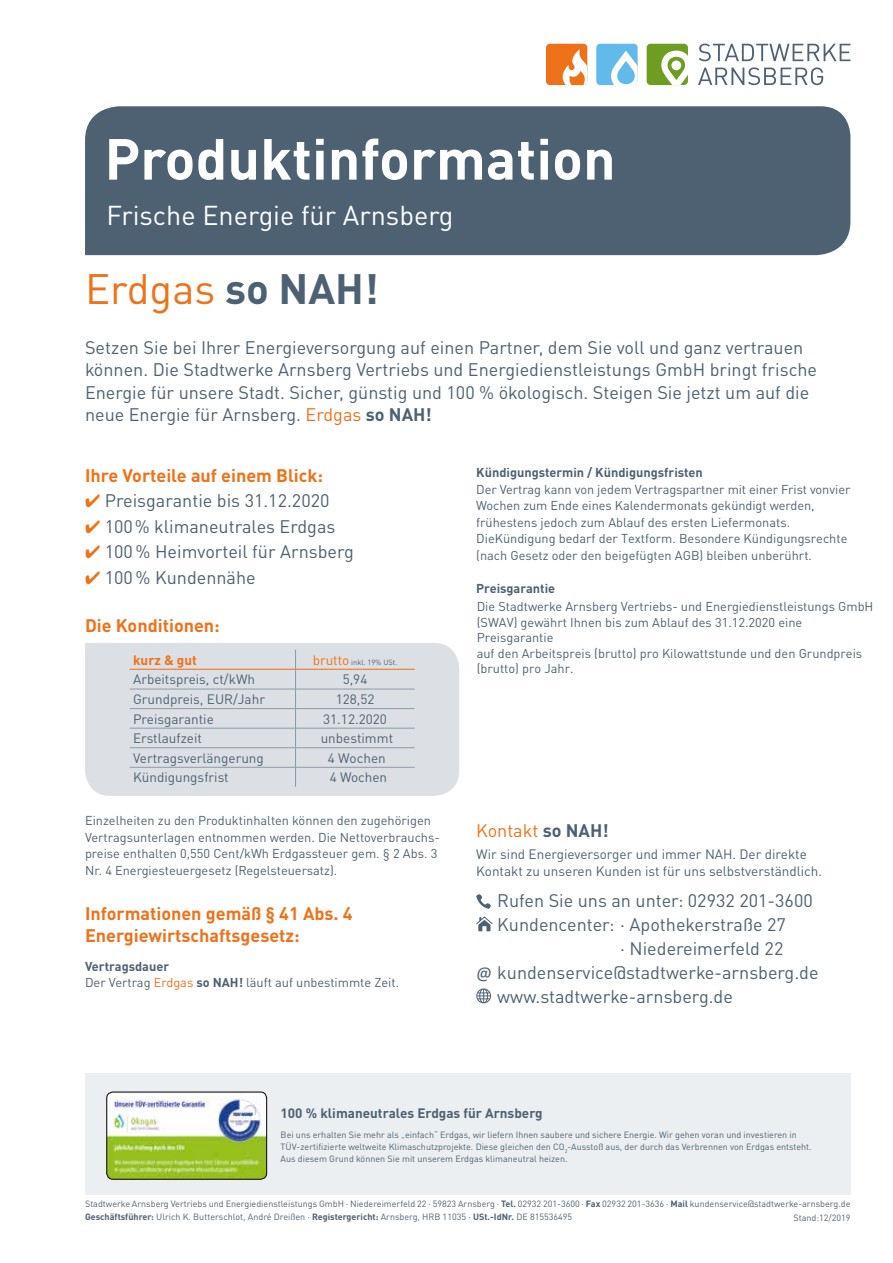
<style>
.page{position:relative;width:893px;height:1263px;background:#fff}
.page>*{position:absolute;margin:0;border:0;box-sizing:border-box;transform-origin:0 0}
.t1{font:700 57px "DINOT";color:#fff}
.t2{font:42px "DINOT";color:#ee7219}
.t3{font:27px "DINOT";color:#fff}
.t4{font:18px/22.5px "DINOT";color:#4d6172}
.t5{font:700 18px "DINOT";color:#ee7219}
.t6{font:18px "DINOT";color:#ee7219}
.t7{font:13.5px/19.5px "DINOT";color:#4d6172}
.t8{font:700 13.5px "DINOT";color:#4d6172}
.t9{font:700 13.5px "DINOT";color:#ee7219}
.t10{font:12.75px "DINOT";color:#4d6172}
.t11{font:700 12.75px "DINOT";color:#4d6172}
.t12{font:9px/12px "DINOT";color:#4d6172}
.t13{font:7.5px "DINOT";color:#4d6172}
.s1{font-weight:700;color:#4d6172}
.s2{color:#ee7219}
.s3{font-weight:700}
.s4{font-size:13.5px;color:#ee7219}
.s5{font-family:"Calibri"}
</style>
<div class="page">
<div style="left:85px;top:106px;width:765px;height:149px;background:#4d6172"></div>
<svg style="left:476px;top:894px;width:15px;height:15px"></svg>
<svg style="left:476px;top:916px;width:17px;height:15px"></svg>
<svg style="left:476px;top:988px;width:15px;height:15px"></svg>
<div style="left:647px;top:44px;width:41px;height:41px;background:#6f9d21;border-radius:4px"></div>
<svg style="left:661px;top:51px;width:27px;height:34px"></svg>
<div style="left:671px;top:60px;width:10px;height:10px;background:#fff;border-radius:50%"></div>
<svg style="left:699px;top:44px;width:151px;height:17px"></svg>
<svg style="left:698px;top:67px;width:125px;height:18px"></svg>
<div style="left:596px;top:44px;width:42px;height:41px;background:#62baea;border-radius:4px"></div>
<svg style="left:611px;top:51px;width:27px;height:34px"></svg>
<div style="left:546px;top:44px;width:41px;height:41px;background:#ee7219;border-radius:4px"></div>
<svg style="left:562px;top:49px;width:25px;height:36px"></svg>
<div style="left:85px;top:643px;width:374px;height:153px;background:#dce0e5"></div>
<hr style="left:130px;top:689px;width:165px;height:1px;background:#8a9ba7">
<hr style="left:296px;top:689px;width:119px;height:1px;background:#8a9ba7">
<hr style="left:130px;top:708px;width:165px;height:1px;background:#8a9ba7">
<hr style="left:296px;top:708px;width:119px;height:1px;background:#8a9ba7">
<hr style="left:130px;top:728px;width:165px;height:1px;background:#8a9ba7">
<hr style="left:296px;top:728px;width:119px;height:1px;background:#8a9ba7">
<hr style="left:130px;top:747px;width:165px;height:1px;background:#8a9ba7">
<hr style="left:296px;top:747px;width:119px;height:1px;background:#8a9ba7">
<hr style="left:130px;top:767px;width:165px;height:1px;background:#8a9ba7">
<hr style="left:296px;top:767px;width:119px;height:1px;background:#8a9ba7">
<hr style="left:130px;top:669px;width:165px;height:1px;background:#ee7219">
<hr style="left:296px;top:669px;width:119px;height:1px;background:#ee7219">
<svg style="left:295px;top:650px;width:1px;height:137px"></svg>
<div style="left:85px;top:1074px;width:765px;height:121px;background:#eceff1"></div>
<img style="left:107px;top:1092px;width:160px;height:87px">
<div style="left:107px;top:1092px;width:160px;height:87px;border:1px solid #000;border-radius:6px"></div>
<h1 class="t1" style="left:104px;top:122px;width:513px">Produktinformation</h1>
<h3 class="t3" style="left:107px;top:198px;width:348px">Frische Energie für Arnsberg</h3>
<h2 class="t2" style="left:85px;top:263px;width:295px">Erdgas <span class="s1">so NAH!</span></h2>
<p class="t4" style="left:85px;top:336px;width:734px">Setzen Sie bei Ihrer Energieversorgung auf einen Partner, dem Sie voll und ganz vertrauen können. Die Stadtwerke Arnsberg Vertriebs und Energiedienstleistungs GmbH bringt frische Energie für unsere Stadt. Sicher, günstig und 100 % ökologisch. Steigen Sie jetzt um auf die neue Energie für Arnsberg. <span class="s2">Erdgas</span> <span class="s3">so NAH!</span></p>
<h3 class="t5" style="left:85px;top:463px;width:240px">Ihre Vorteile auf einem Blick:</h3>
<h3 class="t4" style="left:85px;top:489px;width:246px"><span class="s2">✔</span> Preisgarantie bis 31.12.2020</h3>
<h3 class="t4" style="left:85px;top:514px;width:252px"><span class="s2">✔</span> 100 % klimaneutrales Erdgas</h3>
<h3 class="t4" style="left:85px;top:540px;width:270px"><span class="s2">✔</span> 100 % Heimvorteil für Arnsberg</h3>
<h3 class="t4" style="left:85px;top:565px;width:172px"><span class="s2">✔</span> 100 % Kundennähe</h3>
<h3 class="t5" style="left:85px;top:613px;width:136px">Die Konditionen:</h3>
<p class="t9" style="left:133px;top:651px;width:65px">kurz &amp; gut</p>
<p class="t13" style="left:313px;top:657px;width:86px"><span class="s4">brutto</span> inkl. 19% USt.</p>
<p class="t7" style="left:133px;top:669px;width:133px">Arbeitspreis, ct/kWh<br>Grundpreis, EUR/Jahr</p>
<p class="t7" style="left:343px;top:669px;width:26px">5,94</p>
<p class="t7" style="left:336px;top:689px;width:40px">128,52</p>
<p class="t7" style="left:133px;top:709px;width:132px">Preisgarantie<br>Erstlaufzeit<br>Vertragsverlängerung<br>Kündigungsfrist</p>
<p class="t7" style="left:323px;top:709px;width:65px">31.12.2020</p>
<p class="t7" style="left:321px;top:728px;width:74px">unbestimmt</p>
<p class="t7" style="left:328px;top:748px;width:60px">4 Wochen</p>
<p class="t7" style="left:330px;top:767px;width:59px">4 Wochen</p>
<p class="t10" style="left:85px;top:813px;width:347px">Einzelheiten zu den Produktinhalten können den zugehörigen</p>
<p class="t10" style="left:85px;top:829px;width:356px">Vertragsunterlagen entnommen werden. Die Nettoverbrauchs-</p>
<p class="t10" style="left:85px;top:846px;width:354px">preise enthalten 0,550 Cent/kWh Erdgassteuer gem. § 2 Abs. 3</p>
<p class="t10" style="left:85px;top:862px;width:254px">Nr. 4 Energiesteuergesetz (Regelsteuersatz).</p>
<h3 class="t5" style="left:85px;top:902px;width:269px">Informationen gemäß § 41 Abs. 4</h3>
<h3 class="t5" style="left:85px;top:924px;width:216px">Energiewirtschaftsgesetz:</h3>
<p class="t11" style="left:85px;top:958px;width:86px">Vertragsdauer</p>
<p class="t10" style="left:85px;top:975px;width:316px">Der Vertrag <span class="s2">Erdgas</span> <span class="s3">so NAH!</span> läuft auf unbestimmte Zeit.</p>
<p class="t11" style="left:476px;top:464px;width:228px">Kündigungstermin / Kündigungsfristen</p>
<p class="t10" style="left:476px;top:481px;width:376px">Der Vertrag kann von jedem Vertragspartner mit einer Frist vonvier</p>
<p class="t10" style="left:476px;top:498px;width:340px">Wochen zum Ende eines Kalendermonats gekündigt werden,</p>
<p class="t10" style="left:476px;top:514px;width:315px">frühestens jedoch zum Ablauf des ersten Liefermonats.</p>
<p class="t10" style="left:476px;top:531px;width:373px">DieKündigung bedarf der Textform. Besondere Kündigungsrechte</p>
<p class="t10" style="left:476px;top:547px;width:337px">(nach Gesetz oder den beigefügten AGB) bleiben unberührt.</p>
<p class="t11" style="left:476px;top:580px;width:80px">Preisgarantie</p>
<p class="t10" style="left:477px;top:599px;width:398px">Die Stadtwerke Arnsberg Vertriebs- und Energiedienstleistungs GmbH</p>
<p class="t10" style="left:477px;top:614px;width:327px">(SWAV) gewährt Ihnen bis zum Ablauf des 31.12.2020 eine</p>
<p class="t10" style="left:477px;top:630px;width:78px">Preisgarantie</p>
<p class="t10" style="left:477px;top:645px;width:387px">auf den Arbeitspreis (brutto) pro Kilowattstunde und den Grundpreis</p>
<p class="t10" style="left:477px;top:660px;width:98px">(brutto) pro Jahr.</p>
<h3 class="t6" style="left:476px;top:819px;width:134px">Kontakt <span class="s1">so NAH!</span></h3>
<p class="t7" style="left:476px;top:844px;width:332px">Wir sind Energieversorger und immer NAH. Der direkte</p>
<p class="t7" style="left:476px;top:861px;width:347px">Kontakt zu unseren Kunden ist für uns selbstverständlich.</p>
<h3 class="t4" style="left:497px;top:889px;width:317px">Rufen Sie uns an unter: 02932 201-3600</h3>
<h3 class="t4" style="left:497px;top:913px;width:290px">Kundencenter: · Apothekerstraße 27</h3>
<h3 class="t4" style="left:620px;top:937px;width:165px">· Niedereimerfeld 22</h3>
<h3 class="t4" style="left:476px;top:961px;width:344px"><span class="s5">@</span> kundenservice@stadtwerke-arnsberg.de</h3>
<h3 class="t4" style="left:497px;top:985px;width:237px">www.stadtwerke-arnsberg.de</h3>
<p class="t8" style="left:281px;top:1105px;width:263px">100 % klimaneutrales Erdgas für Arnsberg</p>
<p class="t12" style="left:281px;top:1128px;width:533px">Bei uns erhalten Sie mehr als „einfach“ Erdgas, wir liefern Ihnen saubere und sichere Energie. Wir gehen voran und investieren in<br>TÜV-zertifizierte weltweite Klimaschutzprojekte. Diese gleichen den CO<sub>2</sub>-Ausstoß aus, der durch das Verbrennen von Erdgas entsteht.<br>Aus diesem Grund können Sie mit unserem Erdgas klimaneutral heizen.</p>
<p class="t12" style="left:85px;top:1198px;width:767px">Stadtwerke Arnsberg Vertriebs und Energiedienstleistungs GmbH · Niedereimerfeld 22 · 59823 Arnsberg · <span class="s3">Tel.</span> 02932 201-3600 · <span class="s3">Fax</span> 02932 201-3636 · <span class="s3">Mail</span> kundenservice@stadtwerke-arnsberg.de</p>
<p class="t12" style="left:85px;top:1211px;width:489px"><span class="s3">Geschäftsführer:</span> Ulrich K. Butterschlot, André Dreißen · <span class="s3">Registergericht:</span> Arnsberg, HRB 11035 · <span class="s3">USt.-IdNr.</span> DE 815536495</p>
<p class="t12" style="left:793px;top:1211px;width:58px">Stand:12/2019</p>
</div>
